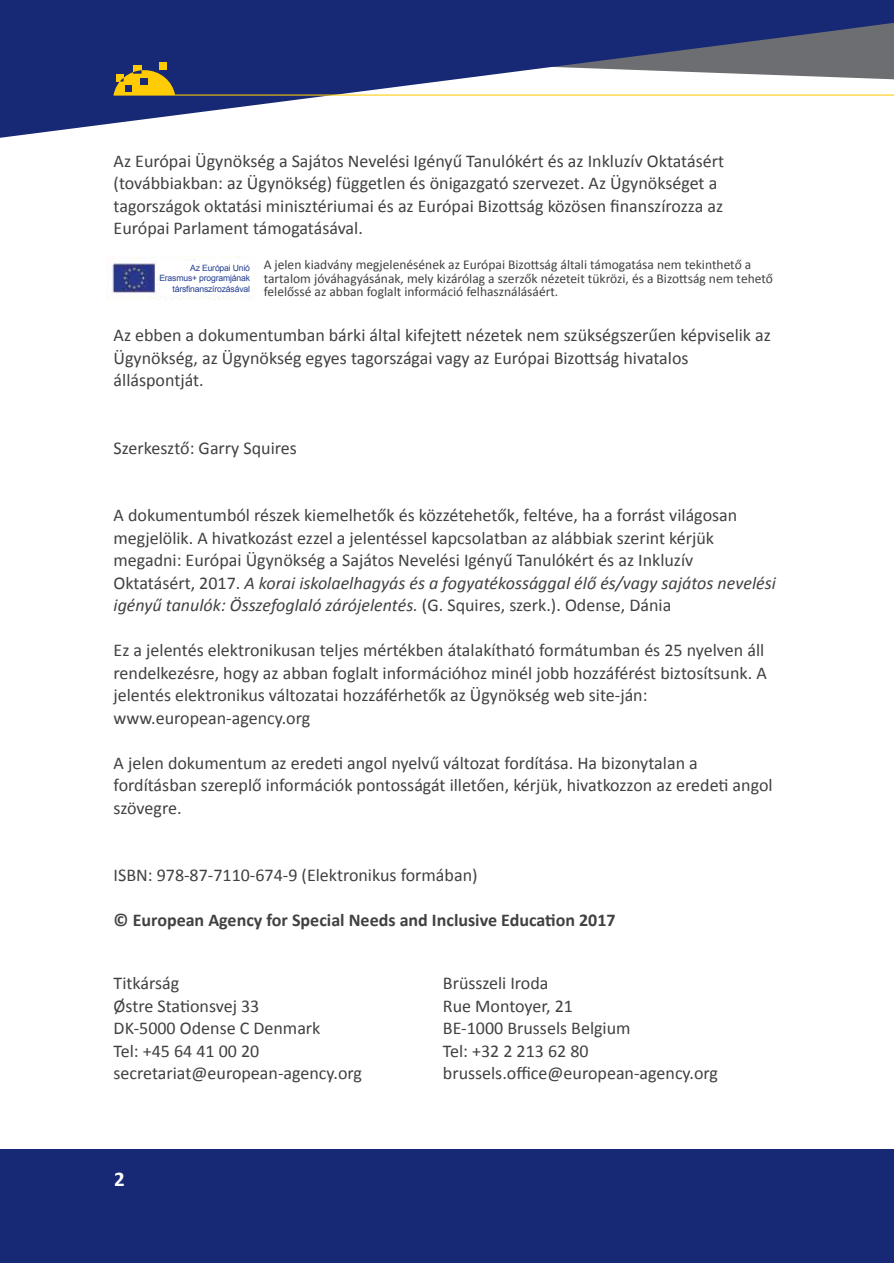
<style>
.page{position:relative;width:894px;height:1263px;background:#fff}
.page>*{position:absolute;margin:0;border:0;box-sizing:border-box;transform-origin:0 0}
.t1{font:700 21px "Calibri";color:#fff}
.t2{font:18px/22.5px "Calibri";color:#414042}
.t3{font:700 18px "Calibri";color:#414042}
.t4{font:13.5px/13.5px "Calibri";color:#414042}
.t5{font:8.7px/10.5px "Arial";letter-spacing:-.02em;color:#233e90;text-align:right}
.s1{font-style:italic}
</style>
<div class="page">
<div style="left:0;top:1150px;width:893px;height:113px;background:#172974"></div>
<svg style="left:0;top:0;width:893px;height:138px;fill:#172974"></svg>
<hr style="left:114px;top:95px;width:779px;height:1px;background:#ffcb05">
<div style="left:159px;top:62px;width:8px;height:8px;background:#ffcb05"></div>
<div style="left:133px;top:65px;width:8px;height:9px;background:#ffcb05"></div>
<svg style="left:114px;top:70px;width:61px;height:25px;background:#ba9b25"></svg>
<img style="left:108px;top:257px;width:138px;height:43px">
<div style="left:160px;top:261px;width:93px;height:34px;background:#fff"></div>
<p class="t2" style="left:113px;top:149px;width:611px">Az Európai Ügynökség a Sajátos Nevelési Igényű Tanulókért és az Inkluzív Oktatásért (továbbiakban: az Ügynökség) független és önigazgató szervezet. Az Ügynökséget a tagországok oktatási minisztériumai és az Európai Bizottság közösen finanszírozza az Európai Parlament támogatásával.</p>
<p class="t4" style="left:263px;top:258px;width:510px">A jelen kiadvány megjelenésének az Európai Bizottság általi támogatása nem tekinthető a tartalom jóváhagyásának, mely kizárólag a szerzők nézeteit tükrözi, és a Bizottság nem tehető felelőssé az abban foglalt információ felhasználásáért.</p>
<p class="t2" style="left:113px;top:324px;width:658px">Az ebben a dokumentumban bárki által kifejtett nézetek nem szükségszerűen képviselik az<br>Ügynökség, az Ügynökség egyes tagországai vagy az Európai Bizottság hivatalos álláspontját.</p>
<p class="t5" style="left:159px;top:262px;width:92px">Az Európai Unió<br>Erasmus+ programjának társfinanszírozásával</p>
<p class="t2" style="left:113px;top:436px;width:185px">Szerkesztő: Garry Squires</p>
<p class="t2" style="left:113px;top:504px;width:663px">A dokumentumból részek kiemelhetők és közzétehetők, feltéve, ha a forrást világosan megjelölik. A hivatkozást ezzel a jelentéssel kapcsolatban az alábbiak szerint kérjük megadni: Európai Ügynökség a Sajátos Nevelési Igényű Tanulókért és az Inkluzív Oktatásért, 2017. <span class="s1">A korai iskolaelhagyás és a fogyatékossággal élő és/vagy sajátos nevelési igényű tanulók: Összefoglaló zárójelentés.</span> (G. Squires, szerk.). Odense, Dánia</p>
<p class="t2" style="left:113px;top:639px;width:654px">Ez a jelentés elektronikusan teljes mértékben átalakítható formátumban és 25 nyelven áll rendelkezésre, hogy az abban foglalt információhoz minél jobb hozzáférést biztosítsunk. A jelentés elektronikus változatai hozzáférhetők az Ügynökség web site-ján: www.european-agency.org</p>
<p class="t2" style="left:113px;top:751px;width:660px">A jelen dokumentum az eredeti angol nyelvű változat fordítása. Ha bizonytalan a fordításban szereplő információk pontosságát illetően, kérjük, hivatkozzon az eredeti angol szövegre.</p>
<p class="t2" style="left:113px;top:864px;width:365px">ISBN: 978-87-7110-674-9 (Elektronikus formában)</p>
<p class="t3" style="left:113px;top:909px;width:503px">© European Agency for Special Needs and Inclusive Education 2017</p>
<p class="t2" style="left:113px;top:972px;width:67px">Titkárság</p>
<p class="t2" style="left:443px;top:972px;width:107px">Brüsszeli Iroda</p>
<p class="t2" style="left:113px;top:995px;width:147px">Østre Stationsvej 33</p>
<p class="t2" style="left:443px;top:995px;width:132px">Rue Montoyer, 21</p>
<p class="t2" style="left:113px;top:1017px;width:208px">DK-5000 Odense C Denmark</p>
<p class="t2" style="left:443px;top:1017px;width:189px">BE-1000 Brussels Belgium</p>
<p class="t2" style="left:113px;top:1040px;width:147px">Tel: +45 64 41 00 20</p>
<p class="t2" style="left:443px;top:1040px;width:147px">Tel: +32 2 213 62 80</p>
<p class="t2" style="left:113px;top:1062px;width:250px">secretariat@european-agency.org</p>
<p class="t2" style="left:443px;top:1062px;width:276px">brussels.office@european-agency.org</p>
<p class="t1" style="left:114px;top:1165px;width:12px">2</p>
</div>
